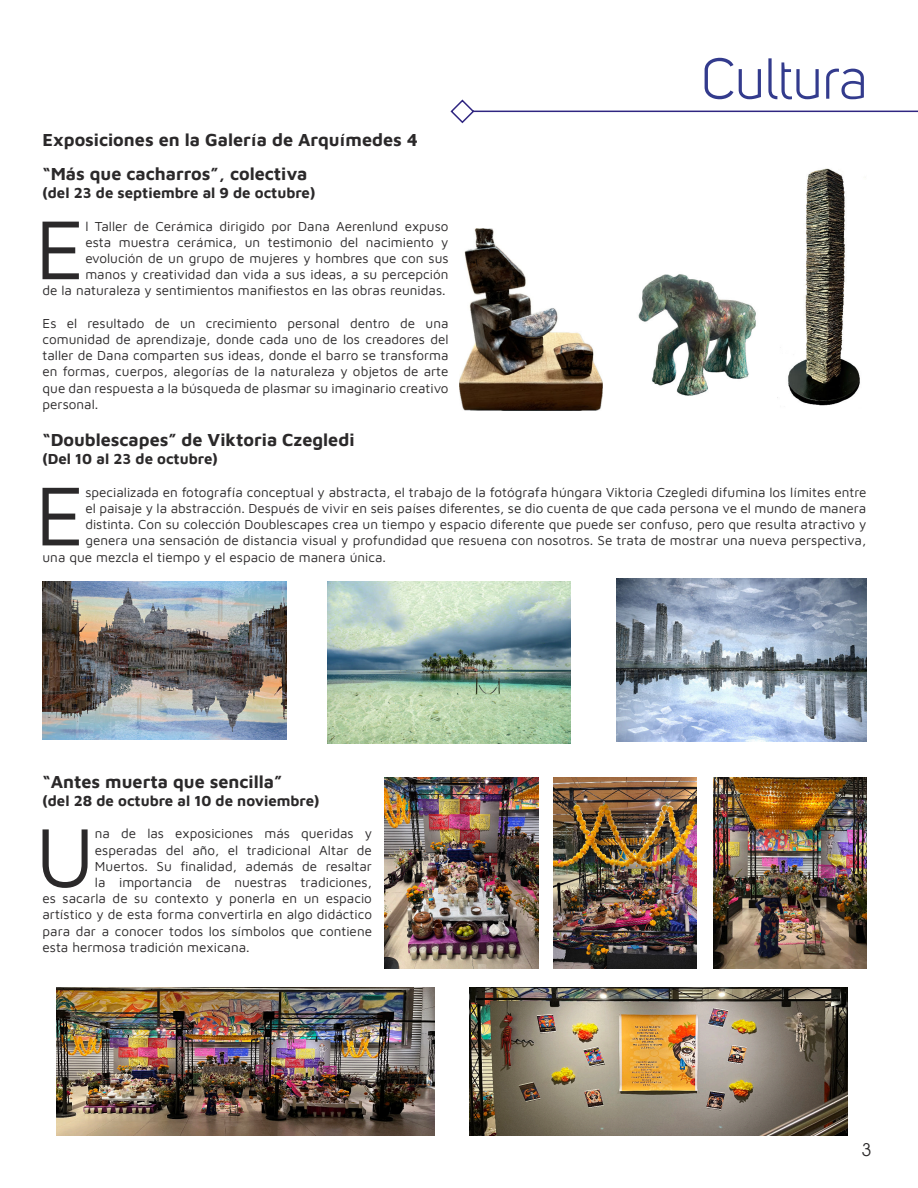
<style>
.page{position:relative;width:918px;height:1188px;background:#fff}
.page>*{position:absolute;margin:0;border:0;box-sizing:border-box;transform-origin:0 0}
.t1{font:86.4px "Maven Pro";color:#2b292a}
.t2{font:57px "Uni Sans";color:#333b8d}
.t3{font:700 18px "Maven Pro";color:#2b292a}
.t4{font:18px "Avant Garde IT Cby BT";color:#2b292a}
.t5{font:700 15px "Maven Pro";color:#2b292a}
.t6{font:13.5px/16.2px "Maven Pro";color:#2b292a;text-align:right}
</style>
<div class="page">
<svg style="left:450px;top:99px;width:468px;height:25px"></svg>
<img style="left:459px;top:228px;width:144px;height:183px">
<img style="left:43px;top:581px;width:243px;height:159px">
<img style="left:385px;top:778px;width:153px;height:190px">
<img style="left:56px;top:988px;width:378px;height:148px">
<img style="left:777px;top:168px;width:83px;height:238px">
<img style="left:638px;top:274px;width:118px;height:122px">
<img style="left:616px;top:579px;width:250px;height:163px">
<img style="left:328px;top:581px;width:243px;height:162px">
<img style="left:470px;top:988px;width:378px;height:148px">
<img style="left:554px;top:778px;width:142px;height:190px">
<img style="left:713px;top:778px;width:153px;height:190px">
<h3 class="t3" style="left:43px;top:133px;width:377px">Exposiciones en la Galería de Arquímedes 4</h3>
<h3 class="t3" style="left:43px;top:167px;width:267px">“Más que cacharros”, colectiva</h3>
<p class="t5" style="left:43px;top:187px;width:274px">(del 23 de septiembre al 9 de octubre)</p>
<h1 class="t1" style="left:35px;top:214px;width:52px">E</h1>
<p class="t6" style="left:43px;top:219px;width:408px">l Taller de Cerámica dirigido por Dana Aerenlund expuso<br>esta muestra cerámica, un testimonio del nacimiento y evolución de un grupo de mujeres y hombres que con sus manos y creatividad dan vida a sus ideas, a su percepción<br>de la naturaleza y sentimientos manifiestos en las obras reunidas.</p>
<p class="t6" style="left:43px;top:316px;width:408px;text-align:justify">Es el resultado de un crecimiento personal dentro de una comunidad de aprendizaje, donde cada uno de los creadores del taller de Dana comparten sus ideas, donde el barro se transforma en formas, cuerpos, alegorías de la naturaleza y objetos de arte que dan respuesta a la búsqueda de plasmar su imaginario creativo personal.</p>
<h2 class="t2" style="left:701px;top:49px;width:168px">Cultura</h2>
<h3 class="t3" style="left:43px;top:433px;width:314px">“Doublescapes” de Viktoria Czegledi</h3>
<p class="t5" style="left:43px;top:454px;width:177px">(Del 10 al 23 de octubre)</p>
<h1 class="t1" style="left:35px;top:480px;width:52px">E</h1>
<p class="t6" style="left:85px;top:485px;width:783px">specializada en fotografía conceptual y abstracta, el trabajo de la fotógrafa húngara Viktoria Czegledi difumina los límites entre</p>
<p class="t6" style="left:85px;top:501px;width:783px">el paisaje y la abstracción. Después de vivir en seis países diferentes, se dio cuenta de que cada persona ve el mundo de manera</p>
<p class="t6" style="left:85px;top:517px;width:783px">distinta. Con su colección Doublescapes crea un tiempo y espacio diferente que puede ser confuso, pero que resulta atractivo y</p>
<p class="t6" style="left:85px;top:534px;width:782px">genera una sensación de distancia visual y profundidad que resuena con nosotros. Se trata de mostrar una nueva perspectiva,</p>
<p class="t6" style="left:43px;top:550px;width:345px">una que mezcla el tiempo y el espacio de manera única.</p>
<h3 class="t3" style="left:43px;top:775px;width:241px">“Antes muerta que sencilla”</h3>
<p class="t5" style="left:43px;top:795px;width:279px">(del 28 de octubre al 10 de noviembre)</p>
<h1 class="t1" style="left:35px;top:822px;width:61px">U</h1>
<p class="t6" style="left:95px;top:827px;width:279px">na de las exposiciones más queridas y</p>
<p class="t6" style="left:95px;top:843px;width:279px">esperadas del año, el tradicional Altar de</p>
<p class="t6" style="left:95px;top:857px;width:279px">Muertos. Su finalidad, además de resaltar</p>
<p class="t6" style="left:95px;top:875px;width:279px">la importancia de nuestras tradiciones,</p>
<p class="t6" style="left:43px;top:892px;width:331px">es sacarla de su contexto y ponerla en un espacio</p>
<p class="t6" style="left:43px;top:908px;width:331px">artístico y de esta forma convertirla en algo didáctico</p>
<p class="t6" style="left:43px;top:924px;width:331px">para dar a conocer todos los símbolos que contiene</p>
<p class="t6" style="left:43px;top:940px;width:209px">esta hermosa tradición mexicana.</p>
<h3 class="t4" style="left:861px;top:1139px;width:12px">3</h3>
</div>
